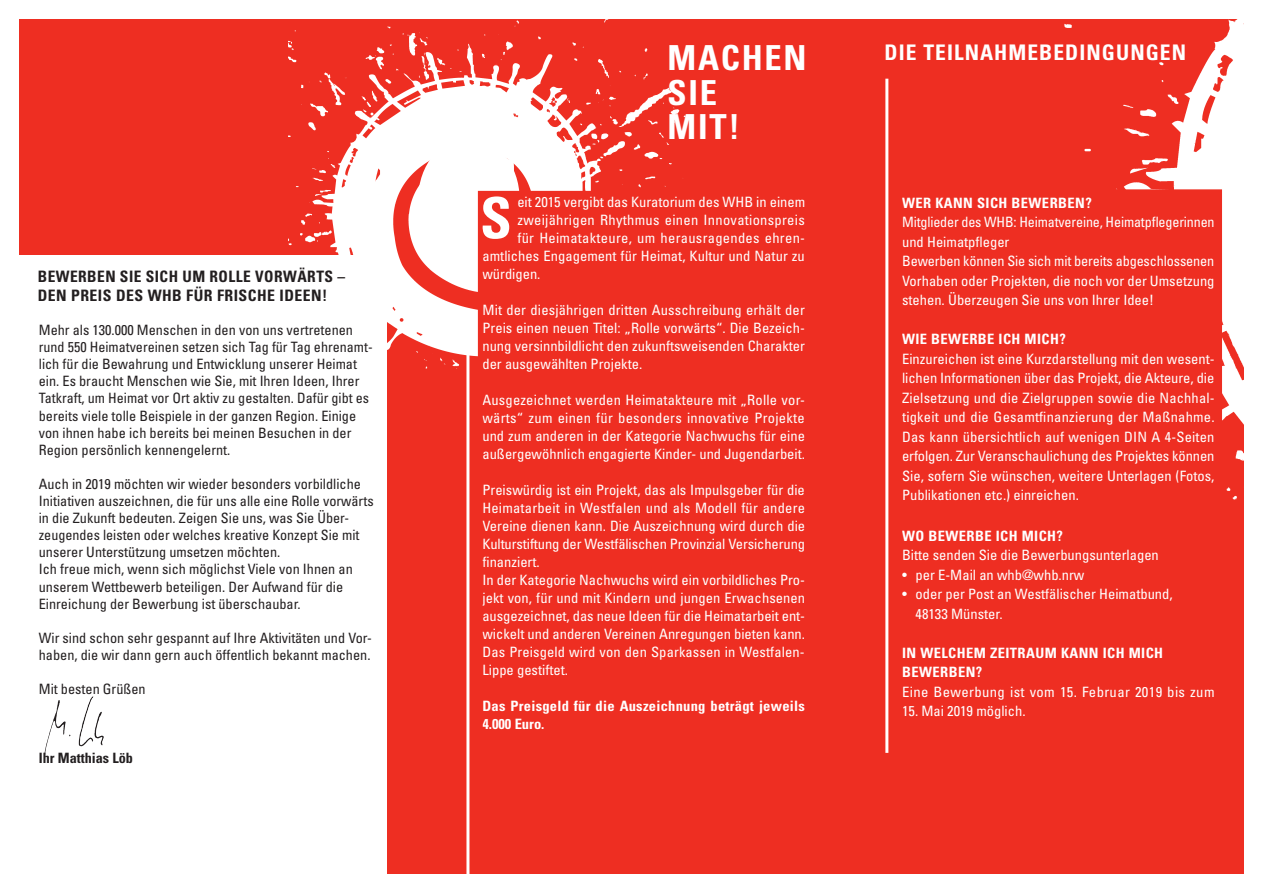
<style>
.page{position:relative;width:1263px;height:893px;background:#fff}
.page>*{position:absolute;margin:0;border:0;box-sizing:border-box;transform-origin:0 0}
.t1{font:700 condensed 56.85px "Univers";color:#fff}
.t2{font:700 condensed 34.5px/34.5px "Univers";letter-spacing:.05em;color:#fff}
.t3{font:700 condensed 21.45px "Univers";letter-spacing:.05em;color:#fff}
.t4{font:700 condensed 15.75px/19.5px "Univers";letter-spacing:.03em;color:#231f20}
.t5{font:condensed 14.25px/18px "Univers";color:#fff}
.t6{font:condensed 14.25px/17.1px "Univers";color:#231f20}
.t7{font:700 condensed 14.25px/19.5px "Univers";letter-spacing:.03em;color:#fff}
.t8{font:condensed 14.25px "Univers";letter-spacing:.02em;color:#fff}
.t9{font:condensed 14.25px "Univers";letter-spacing:.025em;color:#fff}
.t10{font:700 condensed 14.25px "Univers";color:#231f20}
</style>
<div class="page">
<div style="left:19px;top:19px;width:1225px;height:855px;background:#ee2e22"></div>
<img style="left:288px;top:19px;width:398px;height:353px">
<img style="left:1064px;top:19px;width:180px;height:481px">
<div style="left:0;top:255px;width:387px;height:638px;background:#fff"></div>
<img style="left:79px;top:696px;width:14px;height:50px">
<hr style="left:885px;top:79px;width:3px;height:674px;background:#fff">
<hr style="left:466px;top:321px;width:3px;height:572px;background:#fff">
<div style="left:898px;top:193px;width:320px;height:556px;background:#ee2e22"></div>
<svg style="left:494px;top:154px;width:30px;height:37px"></svg>
<div style="left:480px;top:193px;width:327px;height:585px;background:#ee2e22"></div>
<p class="t4" style="left:38px;top:266px;width:309px">BEWERBEN SIE SICH UM ROLLE VORWÄRTS –<br>DEN PREIS DES WHB</p>
<p class="t4" style="left:186px;top:286px;width:143px">FÜR FRISCHE IDEEN!</p>
<p class="t6" style="left:39px;top:321px;width:335px">Mehr als 130.000 Menschen in den von uns vertretenen rund 550 Heimatvereinen setzen sich Tag für Tag ehrenamt&shy;lich für die Bewahrung und Entwicklung unserer Heimat ein. Es braucht Menschen wie Sie, mit Ihren Ideen, Ihrer Tatkraft, um Heimat vor Ort aktiv zu gestalten. Dafür gibt es bereits viele tolle Beispiele in der ganzen Region. Einige von ihnen habe ich bereits bei meinen Besuchen in der Region persönlich kennengelernt.</p>
<p class="t6" style="left:39px;top:475px;width:336px">Auch in 2019 möchten wir wieder besonders vorbildliche Initiativen auszeichnen, die für uns alle eine Rolle vorwärts in die Zukunft bedeuten. Zeigen Sie uns, was Sie Über&shy;zeugendes leisten oder welches kreative Konzept Sie mit unserer Unterstützung umsetzen möchten.<br>Ich freue mich, wenn sich möglichst Viele von Ihnen an unserem Wettbewerb beteiligen. Der Aufwand für die Einreichung der Bewerbung ist überschaubar.</p>
<p class="t6" style="left:39px;top:629px;width:334px">Wir sind schon sehr gespannt auf Ihre Aktivitäten und Vor&shy;haben, die wir dann gern auch öffentlich bekannt machen.</p>
<p class="t6" style="left:39px;top:680px;width:108px">Mit besten Grüßen</p>
<p class="t10" style="left:39px;top:749px;width:96px">IHR MATTHIAS LÖB</p>
<h2 class="t2" style="left:668px;top:40px;width:140px">MACHEN<br>SIE<br>MIT!</h2>
<h3 class="t3" style="left:884px;top:39px;width:303px">DIE TEILNAHMEBEDINGUNGEN</h3>
<h1 class="t1" style="left:480px;top:183px;width:33px">S</h1>
<p class="t5" style="left:517px;top:193px;width:289px">eit 2015 vergibt das Kuratorium des WHB in einem</p>
<p class="t8" style="left:517px;top:211px;width:289px">zweijährigen Rhythmus einen Innovationspreis</p>
<p class="t8" style="left:517px;top:229px;width:289px">für Heimatakteure, um herausragendes ehren-</p>
<p class="t5" style="left:482px;top:247px;width:324px">amtliches Engagement für Heimat, Kultur und Natur zu</p>
<p class="t5" style="left:482px;top:265px;width:60px">würdigen.</p>
<p class="t5" style="left:482px;top:301px;width:324px;text-align:justify">Mit der diesjährigen dritten Ausschreibung erhält der Preis einen neuen Titel: „Rolle vorwärts“. Die Bezeich&shy;nung versinnbildlicht den zukunftsweisenden Charakter der ausgewählten Projekte.</p>
<p class="t5" style="left:482px;top:390px;width:324px;text-align:justify">Ausgezeichnet werden Heimatakteure mit „Rolle vor&shy;wärts“ zum einen für besonders innovative Projekte und zum anderen in der Kategorie Nachwuchs für eine außergewöhnlich engagierte Kinder- und Jugendarbeit.</p>
<p class="t5" style="left:482px;top:480px;width:324px">Preiswürdig ist ein Projekt, das als Impulsgeber für die Heimatarbeit in Westfalen und als Modell für andere Vereine dienen kann. Die Auszeichnung wird durch die Kulturstiftung der Westfälischen Provinzial Versicherung finanziert.<br>In der Kategorie Nachwuchs wird ein vorbildliches Pro&shy;jekt von, für und mit Kindern und jungen Erwachsenen ausgezeichnet, das neue Ideen für die Heimatarbeit ent&shy;wickelt und anderen Vereinen Anregungen bieten kann.<br>Das Preisgeld wird von den Sparkassen in Westfalen-Lippe gestiftet.</p>
<p class="t7" style="left:482px;top:697px;width:324px;line-height:18px">DAS PREISGELD FÜR DIE AUSZEICHNUNG BETRÄGT JEWEILS<br>4.000 EURO.</p>
<p class="t7" style="left:902px;top:193px;width:191px">WER KANN SICH BEWERBEN?</p>
<p class="t5" style="left:902px;top:212px;width:314px;line-height:19.5px">Mitglieder des WHB: Heimatvereine, Heimatpflegerinnen und Heimatpfleger<br>Bewerben können Sie sich mit bereits abgeschlossenen Vorhaben oder Projekten, die noch vor der Umsetzung stehen. Überzeugen Sie uns von Ihrer Idee!</p>
<p class="t7" style="left:902px;top:329px;width:165px">WIE BEWERBE ICH MICH?</p>
<p class="t5" style="left:902px;top:349px;width:314px;line-height:19.5px;text-align:justify">Einzureichen ist eine Kurzdarstellung mit den wesent&shy;lichen Informationen über das Projekt, die Akteure, die Zielsetzung und die Zielgruppen sowie die Nachhal&shy;tigkeit und die Gesamtfinanzierung der Maßnahme.<br>Das kann übersichtlich auf wenigen DIN A 4-Seiten erfolgen. Zur Veranschaulichung des Projektes können Sie, sofern Sie wünschen, weitere Unterlagen (Fotos, Publikationen etc.) einreichen.</p>
<p class="t7" style="left:902px;top:526px;width:162px">WO BEWERBE ICH MICH?</p>
<p class="t5" style="left:902px;top:546px;width:258px">Bitte senden Sie die Bewerbungsunterlagen</p>
<p class="t5" style="left:902px;top:565px;width:184px">• per E-Mail an whb@whb.nrw</p>
<p class="t5" style="left:915px;top:584px;width:259px;line-height:19.5px;text-indent:-14px">• oder per Post an Westfälischer Heimatbund,<br>48133 Münster.</p>
<p class="t7" style="left:902px;top:643px;width:263px">IN WELCHEM ZEITRAUM KANN ICH MICH<br>BEWERBEN?</p>
<p class="t9" style="left:902px;top:683px;width:314px">Eine Bewerbung ist vom 15. Februar 2019 bis zum</p>
<p class="t5" style="left:902px;top:702px;width:125px">15. Mai 2019 möglich.</p>
</div>
